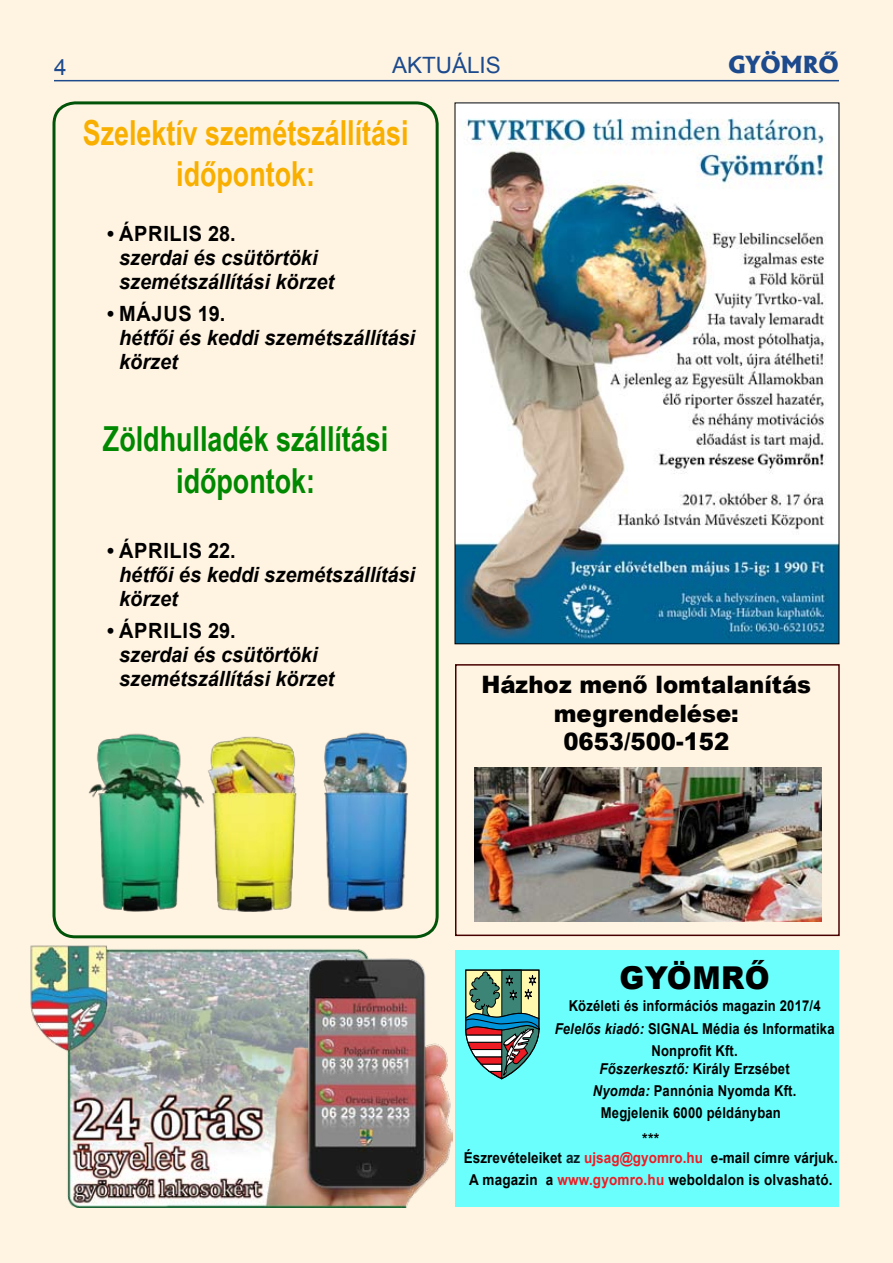
<style>
.page{position:relative;width:893px;height:1263px;background:#fff4e2}
.page>*{position:absolute;margin:0;border:0;box-sizing:border-box;transform-origin:0 0}
.t1{font:700 34.5px/41.4px "Arial Narrow";color:#f8af00;text-align:center;scale:.95 1}
.t2{font:700 34.5px/41.4px "Arial Narrow";color:#080;text-align:center;scale:.95 1}
.t3{font:900 31.5px "Arial";letter-spacing:.015em;color:#000;scale:.95 1}
.t4{font:900 24px/28.5px "Arial";color:#000;text-align:center;scale:.95 1}
.t5{font:22.5px "Arial";color:#1c4a8d}
.t6{font:800 22.5px "Albertus";color:#1c4a8d}
.t7{font:italic 700 21px/24px "Arial";color:#000;scale:.95 1}
.t8{font:700 21px "Arial";letter-spacing:.035em;color:#000;scale:.95 1}
.t9{font:700 15px/22.2px "Arial";letter-spacing:.015em;color:#000;text-align:center;scale:.87 1}
.t10{font:700 15px/19px "Arial";letter-spacing:.015em;color:#000;text-align:center;scale:.95 1}
.t11{font:700 15px "Arial";letter-spacing:.015em;color:#000;scale:.9 1}
.s1{font-style:italic}
.s2{font-style:normal}
.s3{color:#071e24}
.s4{color:#ed1c24}
</style>
<div class="page">
<hr style="left:54px;top:80px;width:785px;height:1px;background:#1c4a8d">
<div style="left:455px;top:950px;width:384px;height:257px;background:#6afffd"></div>
<svg style="left:465px;top:970px;width:74px;height:109px;background:#709188"></svg>
<img style="left:457px;top:105px;width:380px;height:537px">
<div style="left:455px;top:664px;width:385px;height:272px;border:2px solid #470000"></div>
<div style="left:53px;top:101px;width:386px;height:837px;border:3px solid #005308;border-radius:21px"></div>
<img style="left:30px;top:945px;width:423px;height:262px">
<img style="left:88px;top:711px;width:349px;height:215px">
<img style="left:474px;top:767px;width:348px;height:155px">
<p class="t5" style="left:54px;top:51px;width:14px">4</p>
<p class="t5" style="left:392px;top:50px;width:110px">AKTUÁLIS</p>
<p class="t6" style="left:728px;top:50px;width:112px">GYÖMRŐ</p>
<h1 class="t1" style="left:83px;top:113px;width:344px">Szelektív szemétszállítási időpontok:</h1>
<p class="t8" style="left:106px;top:218px;width:71px"><span class="s1">•</span> Április</p>
<p class="t8" style="left:208px;top:218px;width:31px">28.</p>
<p class="t7" style="left:119px;top:246px;width:228px">szerdai és csütörtöki szemétszállítási körzet</p>
<p class="t7" style="left:119px;top:302px;width:313px;text-indent:-13px">• <span class="s2">Máj us 19.<br></span>hétfői és keddi szemétszállítási körzet</p>
<h1 class="t2" style="left:103px;top:419px;width:302px">Zöldhulladék szállítási időpontok:</h1>
<p class="t8" style="left:106px;top:536px;width:71px"><span class="s1">•</span> április</p>
<p class="t8" style="left:208px;top:536px;width:31px">22.</p>
<p class="t7" style="left:119px;top:563px;width:313px">hétfői és keddi szemétszállítási körzet</p>
<p class="t8" style="left:106px;top:616px;width:71px"><span class="s1">•</span> április</p>
<p class="t8" style="left:208px;top:616px;width:31px">29.</p>
<p class="t7" style="left:119px;top:644px;width:228px">szerdai és csütörtöki szemétszállítási körzet</p>
<p class="t4" style="left:481px;top:670px;width:349px">Házhoz menő lomtalanítás megrendelése:<br>0653/500-152</p>
<h2 class="t3" style="left:619px;top:955px;width:160px">GYÖMRŐ</h2>
<p class="t9" style="left:555px;top:995px;width:323px">Közéleti és információs magazin 2017/4<br><span class="s1">Felelős kiadó:</span> SIGNAL Média és Informatika<br>Nonprofit Kft.</p>
<p class="t9" style="left:593px;top:1057px;width:236px"><span class="s1">Főszerkesztő:</span> Király Erzsébet<br><span class="s1">Nyomda:</span> Pannónia Nyomda Kft.<br>Megjelenik 6000 példányban</p>
<p class="t10" style="left:464px;top:1129px;width:395px">***<br>Észrevételeiket <span class="s3">az</span> <span class="s4">ujsag@gyomro.hu</span> e-mail címre várjuk.</p>
<p class="t11" style="left:469px;top:1169px;width:405px">A magazin a <span class="s4">www.gyomro.hu</span> weboldalon is olvasható.</p>
</div>
